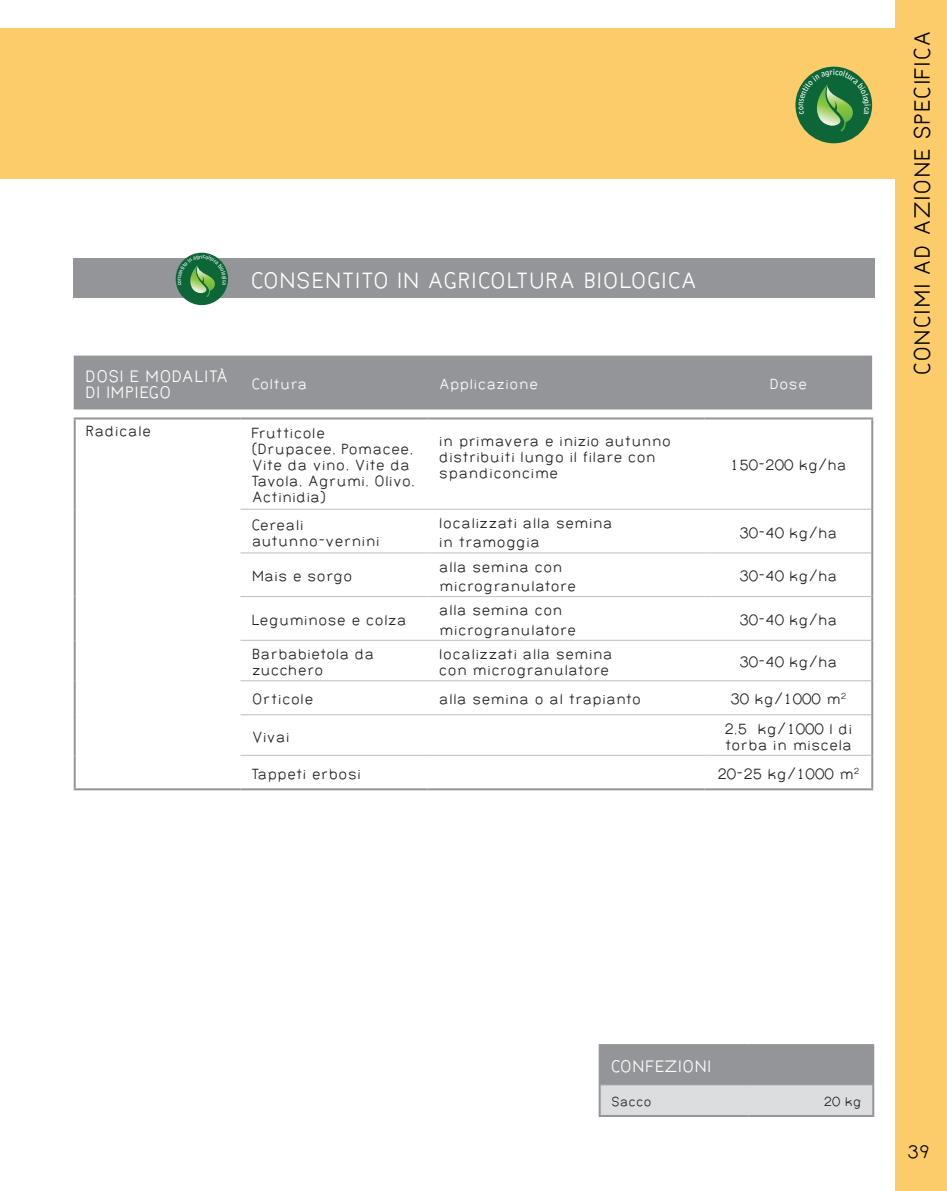
<style>
.page{position:relative;width:947px;height:1191px;background:#fff}
.page>*{position:absolute;margin:0;border:0;box-sizing:border-box;transform-origin:0 0}
.Normale{font:24px "Bernur Normal";color:#fff}
.t1{font:24px "Bernur Normal";letter-spacing:.01em;color:#000}
.t2{font:19.2px "Bernur Normal";color:#000}
.Normale-2{font:18px "Bernur Normal";color:#fff}
.Normale-3{font:16px/16px "Bernur Normal";color:#231f20}
.Normale-4{font:16px "Bernur Normal";color:#fff}
.Normale-5{font:16px "Bernur Normal";letter-spacing:.02em;color:#231f20}
.Normale-6{font:14px "Bernur Normal";color:#231f20}
</style>
<div class="page">
<div style="left:896px;top:0;width:51px;height:1191px;background:#fccc6a"></div>
<div style="left:0;top:28px;width:896px;height:151px;background:#fccc6a"></div>
<div style="left:74px;top:258px;width:801px;height:40px;background:#939598"></div>
<div style="left:176px;top:253px;width:52px;height:52px;background:#0c6638;border-radius:50%"></div>
<div style="left:74px;top:355px;width:798px;height:54px;background:#939598"></div>
<svg style="left:76px;top:419px;width:795px;height:336px"></svg>
<hr style="left:240px;top:509px;width:187px;height:1px;background:#bcbdc0">
<hr style="left:427px;top:509px;width:277px;height:1px;background:#bcbdc0">
<hr style="left:704px;top:509px;width:167px;height:1px;background:#bcbdc0">
<hr style="left:240px;top:552px;width:187px;height:1px;background:#bcbdc0">
<hr style="left:427px;top:552px;width:277px;height:1px;background:#bcbdc0">
<hr style="left:704px;top:552px;width:167px;height:1px;background:#bcbdc0">
<hr style="left:240px;top:596px;width:187px;height:1px;background:#bcbdc0">
<hr style="left:427px;top:596px;width:277px;height:1px;background:#bcbdc0">
<hr style="left:704px;top:596px;width:167px;height:1px;background:#bcbdc0">
<hr style="left:240px;top:640px;width:187px;height:1px;background:#bcbdc0">
<hr style="left:427px;top:640px;width:277px;height:1px;background:#bcbdc0">
<hr style="left:704px;top:640px;width:167px;height:1px;background:#bcbdc0">
<hr style="left:240px;top:680px;width:187px;height:1px;background:#bcbdc0">
<hr style="left:427px;top:680px;width:277px;height:1px;background:#bcbdc0">
<hr style="left:704px;top:680px;width:167px;height:1px;background:#bcbdc0">
<hr style="left:240px;top:714px;width:187px;height:1px;background:#bcbdc0">
<hr style="left:427px;top:714px;width:277px;height:1px;background:#bcbdc0">
<hr style="left:704px;top:714px;width:167px;height:1px;background:#bcbdc0">
<hr style="left:240px;top:755px;width:187px;height:1px;background:#bcbdc0">
<hr style="left:427px;top:755px;width:277px;height:1px;background:#bcbdc0">
<hr style="left:704px;top:755px;width:167px;height:1px;background:#bcbdc0">
<hr style="left:74px;top:417px;width:166px;height:2px;background:#939598">
<hr style="left:74px;top:419px;width:2px;height:90px;background:#939598">
<hr style="left:74px;top:509px;width:2px;height:44px;background:#939598">
<hr style="left:74px;top:553px;width:2px;height:43px;background:#939598">
<hr style="left:74px;top:596px;width:2px;height:44px;background:#939598">
<hr style="left:74px;top:640px;width:2px;height:41px;background:#939598">
<hr style="left:74px;top:681px;width:2px;height:34px;background:#939598">
<hr style="left:74px;top:715px;width:2px;height:40px;background:#939598">
<hr style="left:74px;top:755px;width:2px;height:33px;background:#939598">
<hr style="left:74px;top:788px;width:166px;height:2px;background:#939598">
<hr style="left:240px;top:417px;width:187px;height:2px;background:#939598">
<hr style="left:427px;top:417px;width:277px;height:2px;background:#939598">
<hr style="left:704px;top:417px;width:169px;height:2px;background:#939598">
<hr style="left:871px;top:419px;width:2px;height:90px;background:#939598">
<hr style="left:871px;top:509px;width:2px;height:44px;background:#939598">
<hr style="left:871px;top:553px;width:2px;height:43px;background:#939598">
<hr style="left:871px;top:596px;width:2px;height:44px;background:#939598">
<hr style="left:871px;top:640px;width:2px;height:41px;background:#939598">
<hr style="left:871px;top:681px;width:2px;height:34px;background:#939598">
<hr style="left:871px;top:715px;width:2px;height:40px;background:#939598">
<hr style="left:871px;top:755px;width:2px;height:33px;background:#939598">
<hr style="left:240px;top:788px;width:187px;height:2px;background:#939598">
<hr style="left:427px;top:788px;width:277px;height:2px;background:#939598">
<hr style="left:704px;top:788px;width:169px;height:2px;background:#939598">
<svg style="left:601px;top:1046px;width:271px;height:69px;background:#b2b4b6"></svg>
<hr style="left:601px;top:1084px;width:147px;height:1px;background:#939598">
<hr style="left:748px;top:1084px;width:124px;height:1px;background:#939598">
<hr style="left:599px;top:1046px;width:2px;height:38px;background:#939598">
<hr style="left:599px;top:1044px;width:149px;height:2px;background:#939598">
<hr style="left:872px;top:1046px;width:2px;height:38px;background:#939598">
<hr style="left:748px;top:1044px;width:126px;height:2px;background:#939598">
<hr style="left:599px;top:1084px;width:2px;height:31px;background:#939598">
<hr style="left:599px;top:1115px;width:149px;height:2px;background:#939598">
<hr style="left:872px;top:1084px;width:2px;height:31px;background:#939598">
<hr style="left:748px;top:1115px;width:126px;height:2px;background:#939598">
<div style="left:795px;top:67px;width:77px;height:76px;background:#0c6638;border-radius:50%"></div>
<svg style="left:178px;top:254px;width:49px;height:43px"></svg>
<svg style="left:799px;top:69px;width:71px;height:62px"></svg>
<p class="Normale" style="left:251px;top:268px;width:448px">CONSENTITO IN AGRICOLTURA BIOLOGICA</p>
<p class="Normale-2" style="left:85px;top:367px;width:145px">DOSI E MODALITÀ</p>
<p class="Normale-2" style="left:85px;top:383px;width:88px">DI IMPIEGO</p>
<p class="Normale-4" style="left:252px;top:376px;width:57px">Coltura</p>
<p class="Normale-4" style="left:439px;top:376px;width:101px">Applicazione</p>
<p class="Normale-4" style="left:769px;top:376px;width:39px">Dose</p>
<p class="Normale-5" style="left:86px;top:423px;width:67px">Radicale</p>
<p class="Normale-3" style="left:252px;top:425px;width:75px">Frutticole</p>
<p class="Normale-3" style="left:252px;top:441px;width:165px">(Drupacee, Pomacee,<br>Vite da vino, Vite da<br>Tavola, Agrumi, Olivo,<br>Actinidia)</p>
<p class="Normale-3" style="left:439px;top:433px;width:234px">in primavera e inizio autunno distribuiti lungo il filare con spandiconcime</p>
<p class="Normale-3" style="left:252px;top:516px;width:53px">Cereali</p>
<p class="Normale-3" style="left:252px;top:532px;width:129px">autunno-vernini</p>
<p class="Normale-3" style="left:252px;top:568px;width:102px">Mais e sorgo</p>
<p class="Normale-3" style="left:252px;top:612px;width:157px">Leguminose e colza</p>
<p class="Normale-3" style="left:439px;top:515px;width:175px">localizzati alla semina</p>
<p class="Normale-3" style="left:439px;top:534px;width:103px">in tramoggia</p>
<p class="Normale-3" style="left:439px;top:559px;width:125px">alla semina con</p>
<p class="Normale-3" style="left:439px;top:578px;width:139px">microgranulatore</p>
<p class="Normale-3" style="left:439px;top:602px;width:125px">alla semina con</p>
<p class="Normale-3" style="left:439px;top:621px;width:139px">microgranulatore</p>
<p class="Normale-3" style="left:252px;top:646px;width:124px">Barbabietola da zucchero</p>
<p class="Normale-3" style="left:439px;top:646px;width:175px">localizzati alla semina</p>
<p class="Normale-3" style="left:439px;top:662px;width:172px">con microgranulatore</p>
<p class="Normale-3" style="left:730px;top:457px;width:118px">150-200 kg/ha</p>
<p class="Normale-3" style="left:739px;top:524px;width:100px">30-40 kg/ha</p>
<p class="Normale-3" style="left:739px;top:568px;width:100px">30-40 kg/ha</p>
<p class="Normale-3" style="left:739px;top:612px;width:100px">30-40 kg/ha</p>
<p class="Normale-3" style="left:739px;top:654px;width:100px">30-40 kg/ha</p>
<p class="Normale-3" style="left:252px;top:691px;width:63px">Orticole</p>
<p class="Normale-3" style="left:439px;top:691px;width:204px">alla semina o al trapianto</p>
<p class="Normale-3" style="left:730px;top:691px;width:117px">30 kg/1000 m<sup>2</sup></p>
<p class="Normale-3" style="left:252px;top:728px;width:39px">Vivai</p>
<p class="Normale-3" style="left:724px;top:720px;width:129px">2,5 kg/1000 l di torba in miscela</p>
<p class="Normale-3" style="left:252px;top:766px;width:111px">Tappeti erbosi</p>
<p class="Normale-3" style="left:717px;top:766px;width:143px">20-25 kg/1000 m<sup>2</sup></p>
<h1 class="t1" style="left:910px;top:375px;width:347px;rotate:-90deg">CONCIMI AD AZIONE SPECIFICA</h1>
<p class="Normale-2" style="left:611px;top:1057px;width:102px">CONFEZIONI</p>
<p class="Normale-6" style="left:611px;top:1094px;width:42px">Sacco</p>
<p class="Normale-6" style="left:824px;top:1094px;width:40px">20 kg</p>
<p class="t2" style="left:907px;top:1142px;width:24px">39</p>
</div>
